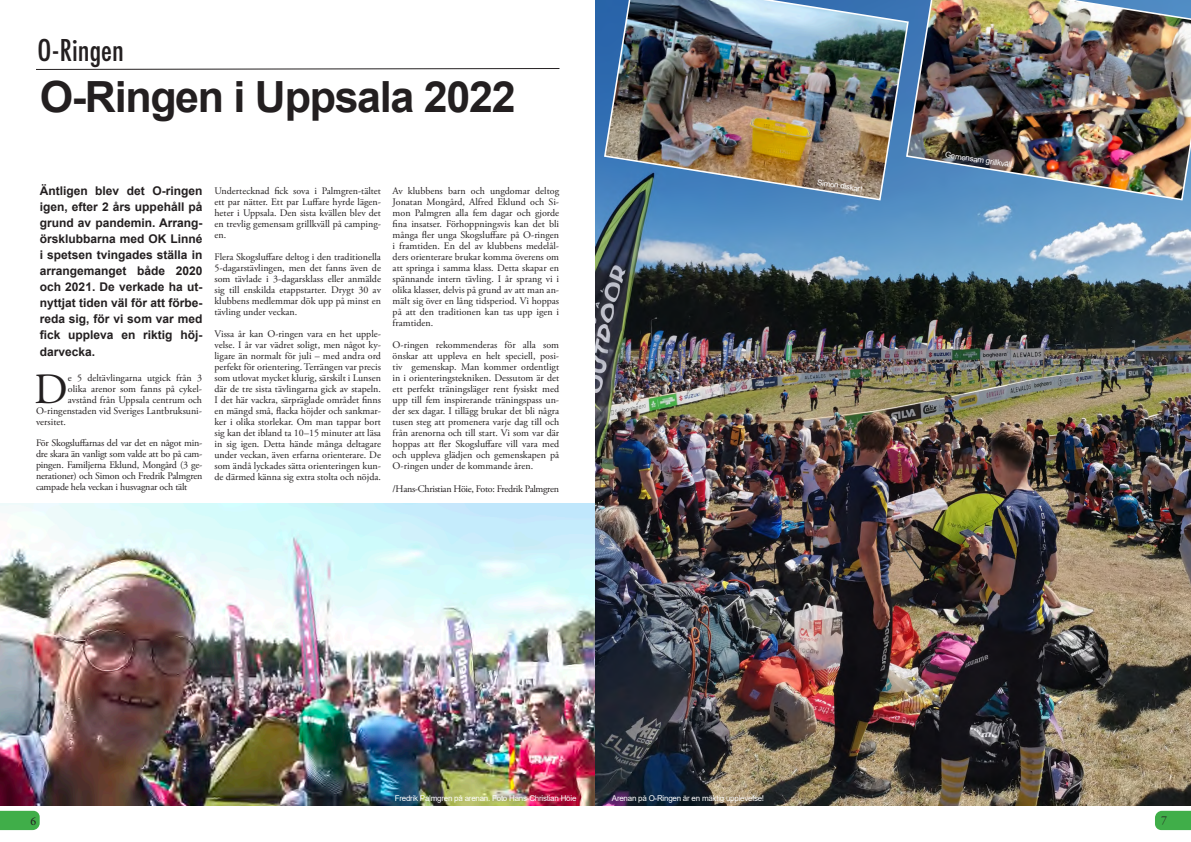
<style>
.page{position:relative;width:1191px;height:842px;background:#fff}
.page>*{position:absolute;margin:0;border:0;box-sizing:border-box;transform-origin:0 0}
.Bröd_med_Anfang{font:43.2px "Adobe Garamond Pro";color:#231f20}
.Rubrik_1{font:700 43px "Arial";letter-spacing:-.03em;color:#231f20}
.Överskrift{font:500 33px "Futura PT Cond";color:#231f20}
.Rubrik_4{font:700 12px/16.1px "Arial";color:#231f20;text-align:justify}
.t1{font:12px "Minion Pro";color:#231f20}
.t2{font:12px "Adobe Garamond Pro";color:#231f20}
.Bröd_med_Anfang-2{font:10px/11px "Adobe Garamond Pro";color:#231f20;text-align:justify}
.Bröd_med_Anfang-3{font:10px "Adobe Garamond Pro";letter-spacing:-.03em;color:#231f20}
.t3{font:8px "Arial";letter-spacing:-.03em;color:#fff}
</style>
<div class="page">
<svg style="left:0;top:811px;width:40px;height:19px"></svg>
<svg style="left:1155px;top:811px;width:36px;height:19px"></svg>
<img style="left:0;top:503px;width:595px;height:303px">
<svg style="left:36px;top:68px;width:524px;height:2px"></svg>
<img style="left:595px;top:0;width:596px;height:806px">
<img style="left:909px;top:0;width:282px;height:201px">
<img style="left:603px;top:0;width:306px;height:201px">
<p class="Överskrift" style="left:37px;top:31px;width:88px">O-Ringen</p>
<p class="Rubrik_1" style="left:40px;top:67px;width:477px">O-Ringen i Uppsala 2022</p>
<p class="Rubrik_4" style="left:40px;top:183px;width:164px">Äntligen blev det O-ringen igen, efter 2 års uppehåll på grund av pandemin. Arrang&shy;örsklubbarna med OK Linné i spetsen tvingades ställa in arrangemanget både 2020 och 2021. De verkade ha ut&shy;nyttjat tiden väl för att förbe&shy;reda sig, för vi som var med fick uppleva en riktig höj&shy;darvecka.</p>
<p class="Bröd_med_Anfang" style="left:34px;top:363px;width:35px">D</p>
<p class="Bröd_med_Anfang-2" style="left:68px;top:372px;width:136px">e 5 deltävlingarna utgick från 3</p>
<p class="Bröd_med_Anfang-2" style="left:68px;top:383px;width:136px">olika arenor som fanns på cykel-</p>
<p class="Bröd_med_Anfang-2" style="left:68px;top:394px;width:136px">avstånd från Uppsala centrum och</p>
<p class="Bröd_med_Anfang-2" style="left:36px;top:405px;width:167px">O-ringenstaden vid Sveriges Lantbruksuni-</p>
<p class="Bröd_med_Anfang-2" style="left:36px;top:416px;width:31px">versitet.</p>
<p class="Bröd_med_Anfang-2" style="left:36px;top:438px;width:168px">För Skogsluffarnas del var det en något min&shy;dre skara än vanligt som valde att bo på cam&shy;pingen. Familjerna Eklund, Mongård (3 ge&shy;nerationer) och Simon och Fredrik Palmgren campade hela veckan i husvagnar och tält</p>
<p class="Bröd_med_Anfang-2" style="left:214px;top:185px;width:168px">Undertecknad fick sova i Palmgren-tältet ett par nätter. Ett par Luffare hyrde lägen&shy;heter i Uppsala. Den sista kvällen blev det en trevlig gemensam grillkväll på camping&shy;en.</p>
<p class="Bröd_med_Anfang-2" style="left:214px;top:251px;width:168px">Flera Skogsluffare deltog i den traditionella 5-dagarstävlingen, men det fanns även de som tävlade i 3-dagarsklass eller anmälde sig till enskilda etappstarter. Drygt 30 av klubbens medlemmar dök upp på minst en tävling under veckan.</p>
<p class="Bröd_med_Anfang-2" style="left:214px;top:328px;width:168px">Vissa år kan O-ringen vara en het upple&shy;velse. I år var vädret soligt, men något ky&shy;ligare än normalt för juli – med andra ord perfekt för orientering. Terrängen var precis som utlovat mycket klurig, särskilt i Lunsen där de tre sista tävlingarna gick av stapeln.<br>I det här vackra, särpräglade området finns en mängd små, flacka höjder och sankmar&shy;ker i olika storlekar. Om man tappar bort sig kan det ibland ta 10–15 minuter att läsa in sig igen. Detta hände många deltagare under veckan, även erfarna orienterare. De som ändå lyckades sätta orienteringen kun&shy;de därmed känna sig extra stolta och nöjda.</p>
<p class="Bröd_med_Anfang-2" style="left:393px;top:185px;width:168px">Av klubbens barn och ungdomar deltog Jonatan Mongård, Alfred Eklund och Si&shy;mon Palmgren alla fem dagar och gjorde fina insatser. Förhoppningsvis kan det bli många fler unga Skogsluffare på O-ringen i framtiden. En del av klubbens medelål&shy;ders orienterare brukar komma överens om att springa i samma klass. Detta skapar en spännande intern tävling. I år sprang vi i olika klasser, delvis på grund av att man an&shy;mält sig över en lång tidsperiod. Vi hoppas på att den traditionen kan tas upp igen i framtiden.</p>
<p class="Bröd_med_Anfang-2" style="left:393px;top:339px;width:168px">O-ringen rekommenderas för alla som önskar att uppleva en helt speciell, posi&shy;tiv gemenskap. Man kommer ordentligt in i orienteringstekniken. Dessutom är det ett perfekt träningsläger rent fysiskt med upp till fem inspirerande träningspass un&shy;der sex dagar. I tillägg brukar det bli några tusen steg att promenera varje dag till och från arenorna och till start. Vi som var där hoppas att fler Skogsluffare vill vara med och uppleva glädjen och gemenskapen på O-ringen under de kommande åren.</p>
<p class="Bröd_med_Anfang-3" style="left:393px;top:482px;width:168px">/Hans-Christian Höie, Foto: Fredrik Palmgren</p>
<p class="t3" style="left:818px;top:177px;width:47px;rotate:9deg">Simon diskar!</p>
<p class="t3" style="left:946px;top:149px;width:71px;rotate:9deg">Gemensam grillkväll.</p>
<p class="t3" style="left:395px;top:793px;width:183px">Fredrik Palmgren på arenan. Foto Hans-Christian Höie</p>
<p class="t3" style="left:612px;top:793px;width:154px">Arenan på O-Ringen är en mäktig upplevelse!</p>
<p class="t1" style="left:30px;top:813px;width:7px">6</p>
<p class="t2" style="left:1161px;top:813px;width:7px">7</p>
</div>
